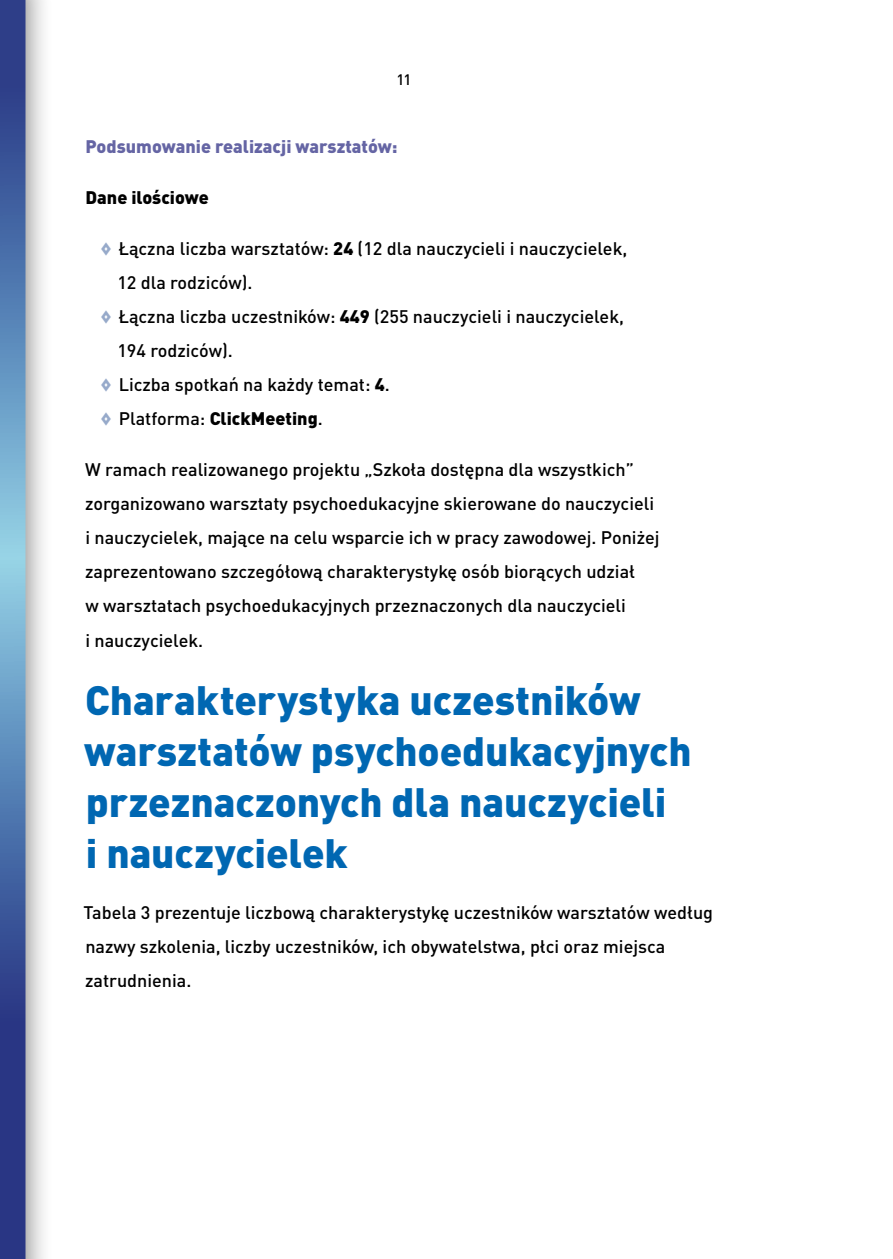
<style>
.page{position:relative;width:893px;height:1259px;background:#fff}
.page>*{position:absolute;margin:0;border:0;box-sizing:border-box;transform-origin:0 0}
.t1{font:900 40.5px/51px "DIN Pro";color:#0067b2}
.tekst_lity{font:500 18px/34px "DIN Pro Pl";color:#000}
.tekst_lity-2{font:900 18px "DIN Pro";color:#000}
.t2{font:900 18px "DIN Pro";color:#6565a4}
.t3{font:500 15px "DIN Pro Pl";color:#000}
.s1{font-family:"DIN Pro";font-weight:900;color:#97aaca}
.s2{font-family:"DIN Pro";font-weight:900}
.s3{color:#97aaca}
.s4{font-family:"DIN Pro Pl";font-weight:500}
</style>
<div class="page">
<div style="left:0;top:0;width:54px;height:1259px;background:#000;opacity:.43"></div>
<svg style="left:0;top:0;width:26px;height:1259px;background:#4d70a9"></svg>
<p class="t3" style="left:396px;top:68px;width:16px">11</p>
<h3 class="t2" style="left:86px;top:134px;width:314px">Podsumowanie realizacji warsztatów:</h3>
<p class="tekst_lity-2" style="left:86px;top:185px;width:125px">Dane ilościowe</p>
<p class="tekst_lity" style="left:117px;top:230px;width:512px;text-indent:-17px"><span class="s1">◊</span> Łączna liczba warsztatów: <span class="s2">24</span> (12 dla nauczycieli i nauczycielek,<br>12 dla rodziców).</p>
<p class="tekst_lity" style="left:117px;top:298px;width:508px;text-indent:-17px"><span class="s1">◊</span> Łączna liczba uczestników: <span class="s2">449</span> (255 nauczycieli i nauczycielek,<br>194 rodziców).</p>
<p class="tekst_lity" style="left:100px;top:367px;width:291px"><span class="s1">◊</span> Liczba spotkań na każdy temat: <span class="s2">4</span>.</p>
<p class="tekst_lity-2" style="left:100px;top:406px;width:224px"><span class="s3">◊</span> <span class="s4">Platforma:</span> ClickMeeting<span class="s4">.</span></p>
<p class="tekst_lity" style="left:85px;top:452px;width:576px">W ramach realizowanego projektu „Szkoła dostępna dla wszystkich” zorganizowano warsztaty psychoedukacyjne skierowane do nauczycieli i nauczycielek, mające na celu wsparcie ich w pracy zawodowej. Poniżej zaprezentowano szczegółową charakterystykę osób biorących udział<br>w warsztatach psychoedukacyjnych przeznaczonych dla nauczycieli<br>i nauczycielek.</p>
<h2 class="t1" style="left:84px;top:673px;width:609px">Charakterystyka uczestników warsztatów psychoedukacyjnych przeznaczonych dla nauczycieli<br>i nauczycielek</h2>
<p class="tekst_lity" style="left:83px;top:894px;width:631px">Tabela 3 prezentuje liczbową charakterystykę uczestników warsztatów według nazwy szkolenia, liczby uczestników, ich obywatelstwa, płci oraz miejsca zatrudnienia.</p>
</div>
